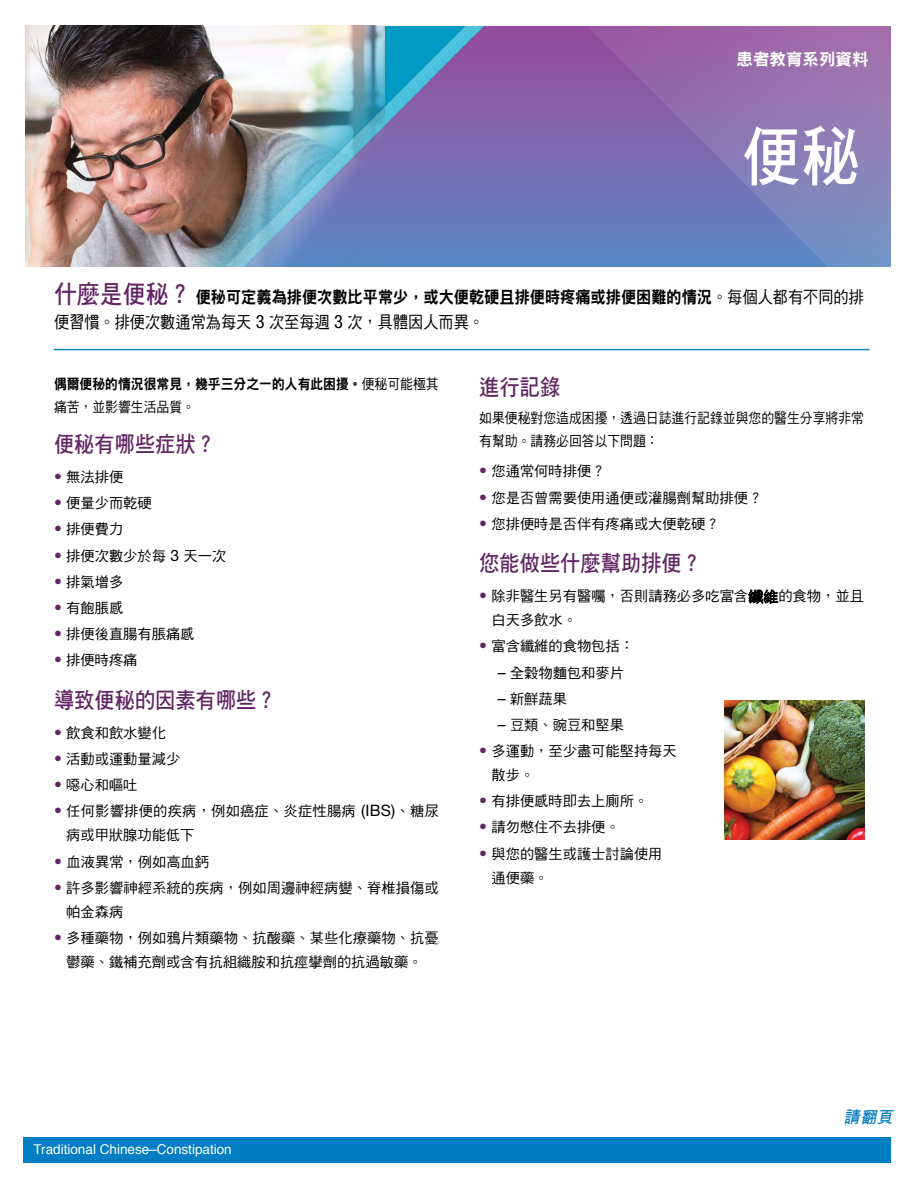
<style>
.page{position:relative;width:918px;height:1188px;background:#fff}
.page>*{position:absolute;margin:0;border:0;box-sizing:border-box;transform-origin:0 0}
.t1{font:66px "DF Hei Std W7";color:#fff;scale:.9 1}
.t2{font:22.5px "DF Hei Std W7";color:#612663;scale:.9 1}
.t3{font:16.8px "DF Hei Std W9";color:#000;scale:.9 1}
.t4{font:16.8px "DF Hei Std W5";color:#000;scale:.9 1}
.t5{font:16.5px "DF Hei Std W9";color:#fff}
.t6{font:italic 16.5px "Arial Unicode MS";color:#0079c1}
.t7{font:14.25px/24px "DF Hei Std W5";color:#000}
.t8{font:14.25px/22.5px "DF Hei Std W5";color:#000;scale:.9 1}
.t9{font:14.25px "DF Hei Std W9";color:#000;scale:.9 1}
.t10{font:13.5px "Helvetica";color:#fff}
.s1{font-family:"DF Hei Std W7";font-size:25.5px;color:#612663}
.s2{font-family:"DF Hei Std W5"}
.s3{font-family:"Helvetica Neue LT Std";font-stretch:condensed;font-size:18.3px}
.s4{font-family:"Helvetica Neue";font-size:15.75px;color:#612663}
.s5{font-family:"Helvetica Neue";font-size:15.75px}
.s6{font-family:"P Ming Li U";font-size:15px}
</style>
<div class="page">
<svg style="left:564px;top:26px;width:327px;height:241px"></svg>
<svg style="left:385px;top:26px;width:179px;height:241px"></svg>
<div style="left:23px;top:1137px;width:868px;height:26px;background:#007dc3"></div>
<svg style="left:749px;top:590px;width:29px;height:14px"></svg>
<img style="left:25px;top:25px;width:360px;height:242px">
<hr style="left:54px;top:349px;width:816px;height:1px;background:#1387c6">
<img style="left:725px;top:700px;width:139px;height:139px">
<p class="t5" style="left:737px;top:51px;width:133px">患者教育系列資料</p>
<h1 class="t1" style="left:742px;top:120px;width:133px">便秘</h1>
<p class="t3" style="left:54px;top:287px;width:901px"><span class="s1">什麼是便秘？</span>便秘可定義為排便次數比平常少，或大便乾硬且排便時疼痛或排便困難的情況<span class="s2">。每個人都有不同的排</span></p>
<p class="t4" style="left:54px;top:313px;width:479px">便習慣。排便次數通常為每天 <span class="s3">3</span> 次至每週 <span class="s3">3</span> 次，具體因人而異。</p>
<p class="t9" style="left:54px;top:377px;width:429px">偶爾便秘的情況很常見，幾乎三分之一的人有此困擾。<span class="s2">便秘可能極其</span></p>
<p class="t8" style="left:54px;top:395px;width:158px">痛苦，並影響生活品質。</p>
<h2 class="t2" style="left:54px;top:432px;width:181px">便秘有哪些症狀？</h2>
<p class="t7" style="left:54px;top:465px;width:71px"><span class="s4">•</span> 無法排便</p>
<p class="t7" style="left:54px;top:491px;width:99px"><span class="s4">•</span> 便量少而乾硬</p>
<p class="t7" style="left:54px;top:517px;width:71px"><span class="s4">•</span> 排便費力</p>
<p class="t7" style="left:54px;top:543px;width:174px"><span class="s4">•</span> 排便次數少於每 <span class="s5">3</span> 天一次</p>
<p class="t7" style="left:54px;top:569px;width:71px"><span class="s4">•</span> 排氣增多</p>
<p class="t7" style="left:54px;top:596px;width:71px"><span class="s4">•</span> 有飽脹感</p>
<p class="t7" style="left:54px;top:622px;width:142px"><span class="s4">•</span> 排便後直腸有脹痛感</p>
<p class="t7" style="left:54px;top:648px;width:85px"><span class="s4">•</span> 排便時疼痛</p>
<h2 class="t2" style="left:54px;top:688px;width:249px">導致便秘的因素有哪些？</h2>
<p class="t7" style="left:54px;top:721px;width:114px"><span class="s4">•</span> 飲食和飲水變化</p>
<p class="t7" style="left:54px;top:747px;width:128px"><span class="s4">•</span> 活動或運動量減少</p>
<p class="t7" style="left:54px;top:773px;width:85px"><span class="s4">•</span> 噁心和嘔吐</p>
<p class="t7" style="left:66px;top:799px;width:374px;text-indent:-12px"><span class="s4">•</span> 任何影響排便的疾病，例如癌症、炎症性腸病 <span class="s5">(IBS)</span>、糖尿病或甲狀腺功能低下</p>
<p class="t7" style="left:54px;top:849px;width:157px"><span class="s4">•</span> 血液異常，例如高血鈣</p>
<p class="t7" style="left:66px;top:875px;width:374px;text-indent:-12px"><span class="s4">•</span> 許多影響神經系統的疾病，例如周邊神經病變、脊椎損傷或帕金森病</p>
<p class="t7" style="left:54px;top:925px;width:386px;text-align:center"><span class="s4">•</span> 多種藥物，例如鴉片類藥物、抗酸藥、某些化療藥物、抗憂鬱藥、鐵補充劑或含有抗組織胺和抗痙攣劑的抗過敏藥。</p>
<h2 class="t2" style="left:479px;top:375px;width:91px">進行記錄</h2>
<p class="t8" style="left:479px;top:407px;width:429px">如果便秘對您造成困擾，透過日誌進行記錄並與您的醫生分享將非常有幫助。請務必回答以下問題：</p>
<p class="t7" style="left:479px;top:459px;width:128px"><span class="s4">•</span> 您通常何時排便？</p>
<p class="t7" style="left:479px;top:485px;width:285px"><span class="s4">•</span> 您是否曾需要使用通便或灌腸劑幫助排便？</p>
<p class="t7" style="left:479px;top:511px;width:242px"><span class="s4">•</span> 您排便時是否伴有疼痛或大便乾硬？</p>
<h2 class="t2" style="left:479px;top:551px;width:249px">您能做些什麼幫助排便？</h2>
<p class="t7" style="left:492px;top:584px;width:374px;text-indent:-12px"><span class="s4">•</span> 除非醫生另有醫囑，否則請務必多吃富含<span class="s6">纖維</span>的食物，並且白天多飲水。</p>
<p class="t7" style="left:479px;top:634px;width:156px"><span class="s4">•</span> 富含纖維的食物包括：</p>
<p class="t7" style="left:498px;top:660px;width:128px"><span class="s5">–</span> 全穀物麵包和麥片</p>
<p class="t7" style="left:498px;top:686px;width:71px"><span class="s5">–</span> 新鮮蔬果</p>
<p class="t7" style="left:498px;top:713px;width:128px"><span class="s5">–</span> 豆類、豌豆和堅果</p>
<p class="t7" style="left:492px;top:739px;width:187px;text-indent:-12px"><span class="s4">•</span> 多運動，至少盡可能堅持每天散步。</p>
<p class="t7" style="left:479px;top:789px;width:171px"><span class="s4">•</span> 有排便感時即去上廁所。</p>
<p class="t7" style="left:479px;top:815px;width:142px"><span class="s4">•</span> 請勿憋住不去排便。</p>
<p class="t7" style="left:492px;top:841px;width:172px;text-indent:-12px"><span class="s4">•</span> 與您的醫生或護士討論使用通便藥。</p>
<p class="t10" style="left:33px;top:1139px;width:200px">Traditional Chinese–Constipation</p>
<p class="t6" style="left:844px;top:1106px;width:56px">請翻頁</p>
</div>
